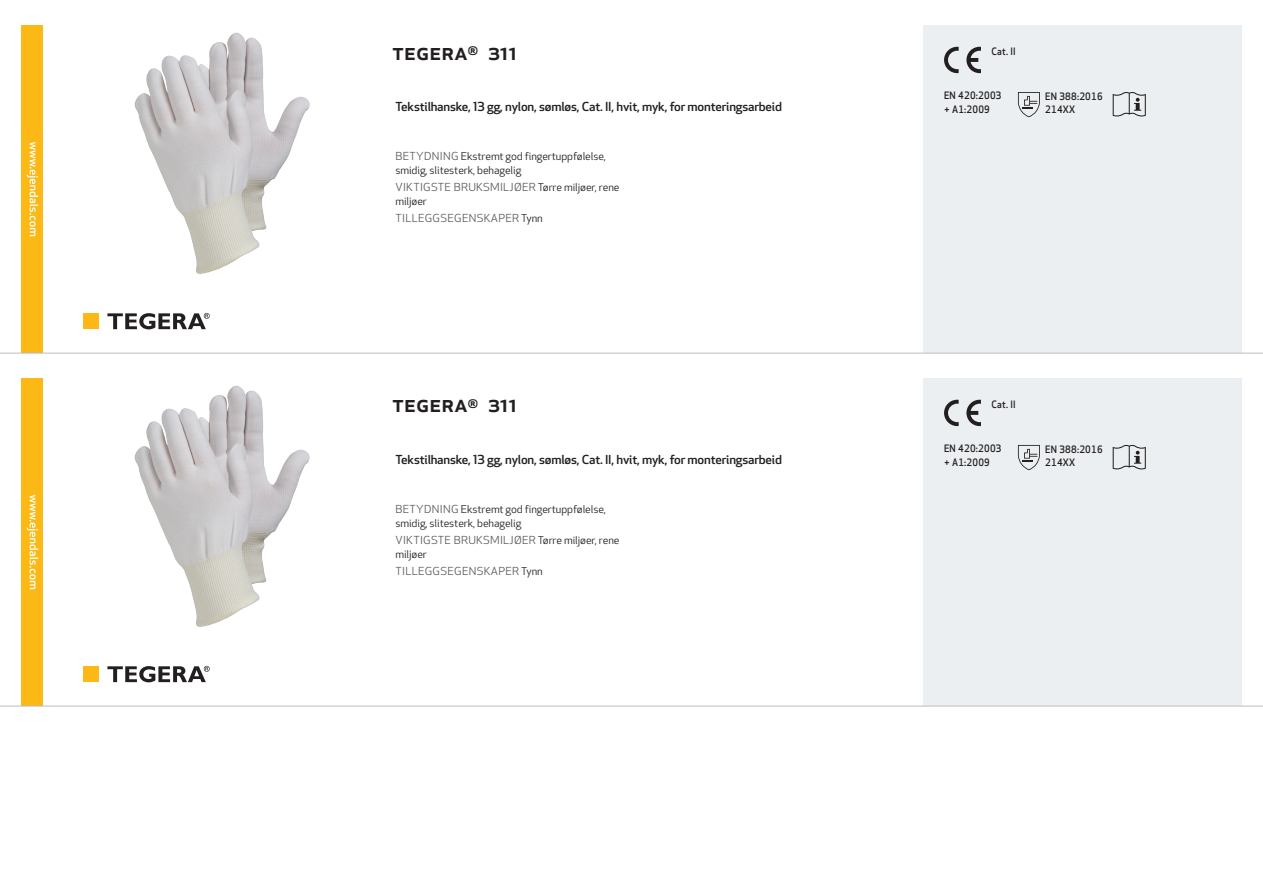
<style>
.page{position:relative;width:1263px;height:893px;background:#fff}
.page>*{position:absolute;margin:0;border:0;box-sizing:border-box;transform-origin:0 0}
.Produkt_namn{font:500 24px "Apex New";color:#231f20}
.Ingress{font:500 12.15px "Apex New";letter-spacing:-.015em;color:#231f20;scale:1.06 1}
.Funktion{font:10.8px "Apex New";letter-spacing:.025em;color:#57585a;scale:1.06 1}
.Funktion-2{font:10.5px/13.8px "Apex New";letter-spacing:-.01em;color:#231f20;scale:1.06 1}
.PictogramText{font:500 10.05px/13.5px "Apex New";letter-spacing:.025em;color:#231f20;scale:.95 1}
.s1{font-size:10.8px;color:#57585a}
.s2{font-size:10.5px;color:#231f20}
</style>
<div class="page">
<img style="left:134px;top:35px;width:150px;height:239px">
<div style="left:83px;top:313px;width:16px;height:16px;background:#fcb814"></div>
<svg style="left:107px;top:313px;width:103px;height:16px"></svg>
<div style="left:21px;top:26px;width:22px;height:327px;background:#fcb814"></div>
<svg style="left:27px;top:142px;width:11px;height:94px"></svg>
<div style="left:923px;top:26px;width:319px;height:327px;background:#eceff1"></div>
<svg style="left:966px;top:47px;width:15px;height:26px"></svg>
<svg style="left:944px;top:47px;width:15px;height:26px"></svg>
<svg style="left:1018px;top:92px;width:22px;height:25px"></svg>
<svg style="left:1113px;top:92px;width:33px;height:24px"></svg>
<img style="left:134px;top:388px;width:150px;height:239px">
<div style="left:83px;top:666px;width:16px;height:16px;background:#fcb814"></div>
<svg style="left:107px;top:666px;width:103px;height:16px"></svg>
<div style="left:21px;top:378px;width:22px;height:328px;background:#fcb814"></div>
<svg style="left:27px;top:495px;width:11px;height:94px"></svg>
<div style="left:923px;top:378px;width:319px;height:328px;background:#eceff1"></div>
<svg style="left:966px;top:400px;width:15px;height:26px"></svg>
<svg style="left:944px;top:400px;width:15px;height:26px"></svg>
<svg style="left:1018px;top:445px;width:22px;height:25px"></svg>
<svg style="left:1113px;top:445px;width:33px;height:24px"></svg>
<hr style="left:0;top:353px;width:1263px;height:1px;background:#bcbdc0">
<hr style="left:0;top:706px;width:1263px;height:1px;background:#bcbdc0">
<p class="Produkt_namn" style="left:392px;top:35px;width:126px">TEGERA<sup>®</sup> 311</p>
<p class="Ingress" style="left:395px;top:99px;width:366px">Tekstilhanske, 13 gg, nylon, sømløs, Cat. II, hvit, myk, for monteringsarbeid</p>
<p class="Funktion-2" style="left:395px;top:149px;width:200px"><span class="s1">BETYDNING</span> Ekstremt god fingertuppfølelse, smidig, slitesterk, behagelig</p>
<p class="Funktion" style="left:395px;top:180px;width:213px">VIKTIGSTE BRUKSMILJØER <span class="s2">Tørre miljøer, rene</span></p>
<p class="Funktion-2" style="left:395px;top:194px;width:31px">miljøer</p>
<p class="Funktion" style="left:395px;top:211px;width:140px">TILLEGGSEGENSKAPER <span class="s2">Tynn</span></p>
<p class="Produkt_namn" style="left:392px;top:388px;width:126px">TEGERA<sup>®</sup> 311</p>
<p class="Ingress" style="left:395px;top:452px;width:366px">Tekstilhanske, 13 gg, nylon, sømløs, Cat. II, hvit, myk, for monteringsarbeid</p>
<p class="Funktion-2" style="left:395px;top:502px;width:200px"><span class="s1">BETYDNING</span> Ekstremt god fingertuppfølelse, smidig, slitesterk, behagelig</p>
<p class="Funktion" style="left:395px;top:533px;width:213px">VIKTIGSTE BRUKSMILJØER <span class="s2">Tørre miljøer, rene</span></p>
<p class="Funktion-2" style="left:395px;top:547px;width:31px">miljøer</p>
<p class="Funktion" style="left:395px;top:564px;width:140px">TILLEGGSEGENSKAPER <span class="s2">Tynn</span></p>
<p class="PictogramText" style="left:991px;top:44px;width:27px">Cat. II</p>
<p class="PictogramText" style="left:944px;top:89px;width:62px">EN 420:2003 + A1:2009</p>
<p class="PictogramText" style="left:1045px;top:89px;width:62px">EN 388:2016</p>
<p class="PictogramText" style="left:1045px;top:102px;width:33px">214XX</p>
<p class="PictogramText" style="left:991px;top:397px;width:27px">Cat. II</p>
<p class="PictogramText" style="left:944px;top:442px;width:62px">EN 420:2003 + A1:2009</p>
<p class="PictogramText" style="left:1045px;top:442px;width:62px">EN 388:2016</p>
<p class="PictogramText" style="left:1045px;top:455px;width:33px">214XX</p>
</div>
